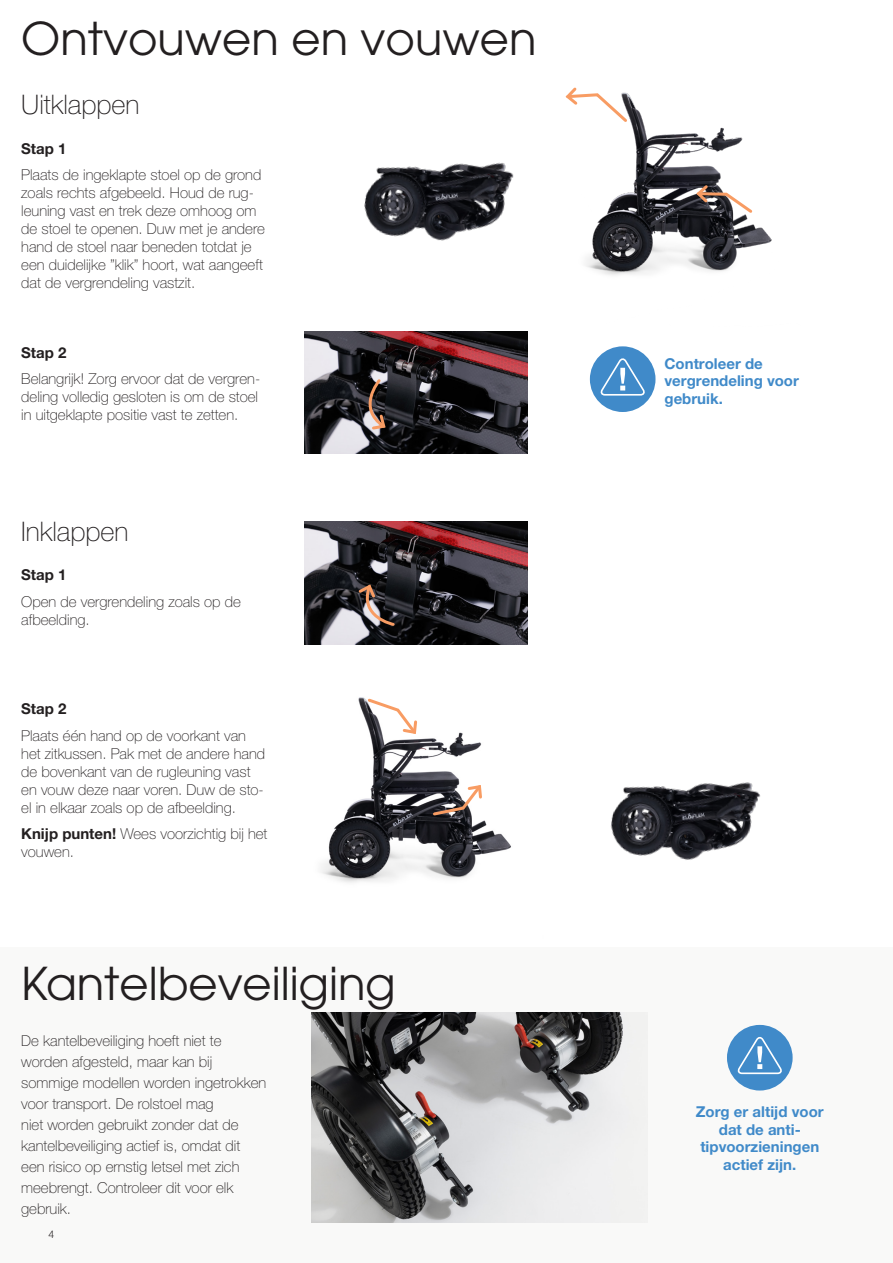
<style>
.page{position:relative;width:893px;height:1263px;background:#fff}
.page>*{position:absolute;margin:0;border:0;box-sizing:border-box;transform-origin:0 0}
.t1{font:45px "ITC Avant Garde Pro";color:#231f20}
.t2{font:100 27px "Helvetica Neue LT Pro";color:#231f20}
.Brödtext{font:100 15px/18px "Helvetica Neue LT Pro";color:#231f20}
.Mellanrubrik{font:100 15px/18px "Helvetica Neue LT Pro";color:#231f20}
.Mellanrubrik-2{font:700 15px "Helvetica Neue LT Pro";color:#408ac9}
.Mellanrubrik-3{font:700 15px "Helvetica Neue LT Pro";color:#231f20}
.t3{font:300 10.5px "Helvetica Neue";color:#231f20}
.s1{font-weight:700}
</style>
<div class="page">
<div style="left:0;top:947px;width:893px;height:316px;background:#f9f9f8"></div>
<img style="left:305px;top:331px;width:222px;height:123px">
<img style="left:305px;top:521px;width:222px;height:123px">
<img style="left:321px;top:697px;width:190px;height:186px">
<img style="left:586px;top:96px;width:186px;height:179px">
<img style="left:364px;top:162px;width:150px;height:79px">
<svg style="left:694px;top:183px;width:61px;height:33px"></svg>
<svg style="left:431px;top:782px;width:53px;height:35px"></svg>
<svg style="left:365px;top:697px;width:54px;height:39px"></svg>
<svg style="left:356px;top:378px;width:32px;height:53px;background:#574b48"></svg>
<svg style="left:356px;top:582px;width:40px;height:45px;background:#584d4b"></svg>
<img style="left:312px;top:1012px;width:313px;height:211px">
<svg style="left:565px;top:87px;width:65px;height:38px"></svg>
<div style="left:590px;top:346px;width:65px;height:66px;background:#408ac9;border-radius:50%"></div>
<svg style="left:600px;top:358px;width:45px;height:38px"></svg>
<div style="left:727px;top:1025px;width:66px;height:65px;background:#408ac9;border-radius:50%"></div>
<svg style="left:737px;top:1037px;width:45px;height:38px"></svg>
<img style="left:611px;top:782px;width:150px;height:78px">
<p class="t1" style="left:21px;top:10px;width:517px">Ontvouwen en vouwen</p>
<p class="t2" style="left:21px;top:89px;width:120px">Uitklappen</p>
<p class="Mellanrubrik-3" style="left:21px;top:139px;width:47px">Stap 1</p>
<p class="Brödtext" style="left:21px;top:166px;width:245px">Plaats de ingeklapte stoel op de grond zoals rechts afgebeeld. Houd de rug&shy;leuning vast en trek deze omhoog om de stoel te openen. Duw met je andere hand de stoel naar beneden totdat je een duidelijke ”klik” hoort, wat aangeeft dat de vergrendeling vastzit.</p>
<p class="Mellanrubrik-3" style="left:21px;top:343px;width:47px">Stap 2</p>
<p class="Brödtext" style="left:21px;top:370px;width:241px">Belangrijk! Zorg ervoor dat de vergren&shy;deling volledig gesloten is om de stoel in uitgeklapte positie vast te zetten.</p>
<p class="t2" style="left:21px;top:516px;width:109px">Inklappen</p>
<p class="Mellanrubrik-3" style="left:21px;top:566px;width:47px">Stap 1</p>
<p class="Brödtext" style="left:21px;top:592px;width:221px">Open de vergrendeling zoals op de afbeelding.</p>
<p class="Mellanrubrik-3" style="left:21px;top:699px;width:47px">Stap 2</p>
<p class="Mellanrubrik" style="left:21px;top:726px;width:245px">Plaats één hand op de voorkant van het zitkussen. Pak met de andere hand de bovenkant van de rugleuning vast en vouw deze naar voren. Duw de sto&shy;el in elkaar zoals op de afbeelding.</p>
<p class="Mellanrubrik" style="left:21px;top:825px;width:248px"><span class="s1">Knijp punten!</span> Wees voorzichtig bij het vouwen.</p>
<p class="t1" style="left:21px;top:955px;width:376px">Kantelbeveiliging</p>
<p class="Brödtext" style="left:21px;top:1030px;width:247px;line-height:21px">De kantelbeveiliging hoeft niet te worden afgesteld, maar kan bij sommige modellen worden ingetrokken voor transport. De rolstoel mag<br>niet worden gebruikt zonder dat de kantelbeveiliging actief is, omdat dit een risico op ernstig letsel met zich meebrengt. Controleer dit voor elk gebruik.</p>
<p class="t3" style="left:49px;top:1226px;width:7px">4</p>
<p class="Mellanrubrik-2" style="left:664px;top:354px;width:100px">Controleer de</p>
<p class="Mellanrubrik-2" style="left:664px;top:372px;width:136px">vergrendeling voor</p>
<p class="Mellanrubrik-2" style="left:664px;top:389px;width:60px">gebruik.</p>
<p class="Mellanrubrik-2" style="left:696px;top:1103px;width:129px">Zorg er altijd voor</p>
<p class="Mellanrubrik-2" style="left:719px;top:1120px;width:83px">dat de anti-</p>
<p class="Mellanrubrik-2" style="left:700px;top:1138px;width:120px">tipvoorzieningen</p>
<p class="Mellanrubrik-2" style="left:723px;top:1155px;width:75px">actief zijn.</p>
</div>
